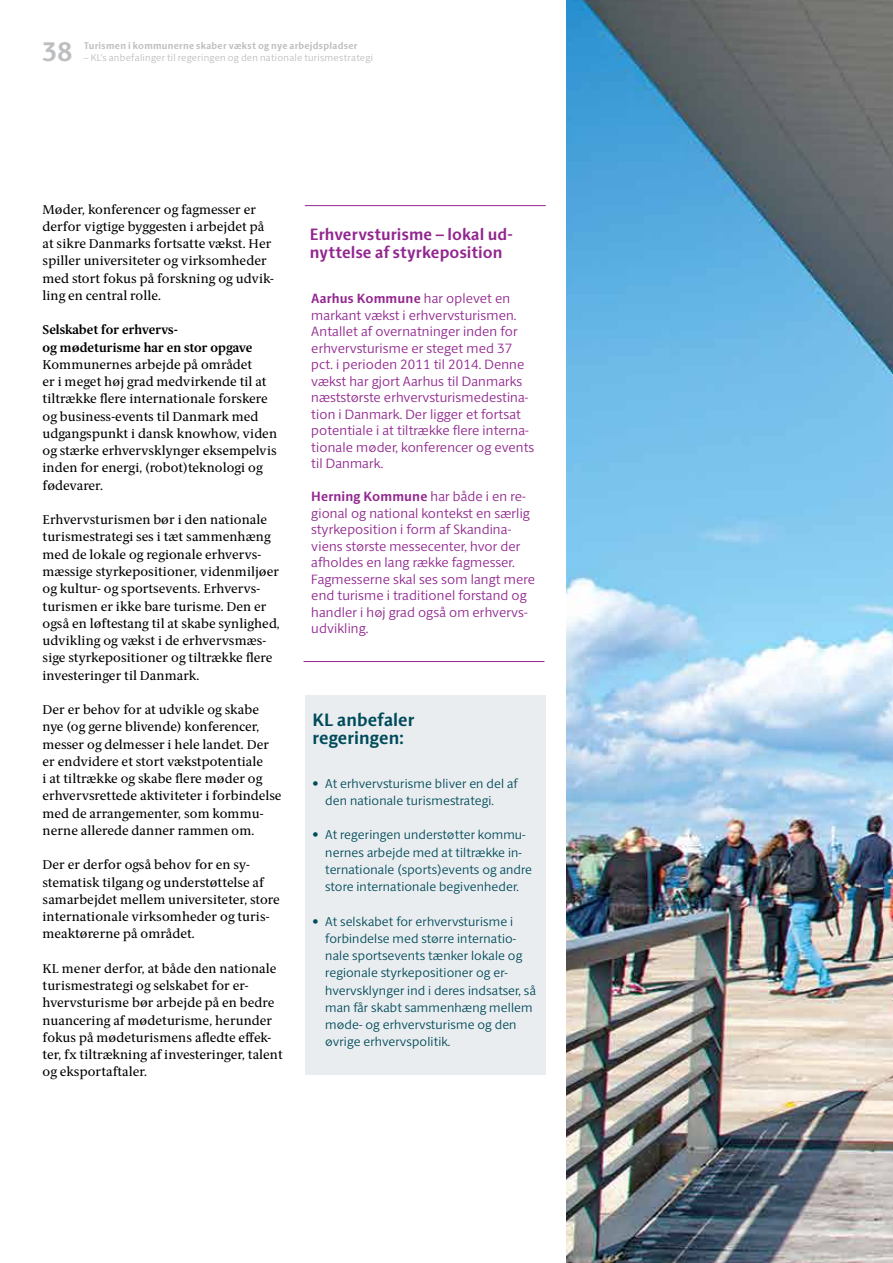
<style>
.page{position:relative;width:893px;height:1263px;background:#fff}
.page>*{position:absolute;margin:0;border:0;box-sizing:border-box;transform-origin:0 0}
.t1{font:700 27px "ID Sans";color:#bcbec0}
.t2{font:700 18px/18px "ID Sans";letter-spacing:.005em;color:#004b5b}
.t3{font:700 16.5px/18px "ID Sans";letter-spacing:.01em;color:#92278f}
.t4{font:300 13.5px/16.5px "ID Sans";letter-spacing:.01em;color:#92278f}
.t5{font:12.75px/17.2px "ID Serif";letter-spacing:.01em;color:#000}
.t6{font:300 12.75px/17.2px "ID Sans";letter-spacing:.01em;color:#004b5b}
.t7{font:700 12.75px/17.2px "ID Serif";letter-spacing:.01em;color:#000}
.t8{font:300 9.75px "ID Sans";letter-spacing:.03em;color:#bcbec0}
.t9{font:700 9.75px "ID Sans";letter-spacing:.025em;color:#bcbec0}
.s1{font-weight:700}
</style>
<div class="page">
<div style="left:305px;top:695px;width:241px;height:379px;background:#eaedef"></div>
<img style="left:567px;top:0;width:326px;height:1263px">
<hr style="left:305px;top:205px;width:241px;height:1px;background:#92278f">
<hr style="left:303px;top:661px;width:241px;height:1px;background:#92278f">
<p class="t9" style="left:84px;top:40px;width:275px">Turismen i kommunerne skaber vækst og nye arbejdspladser</p>
<h1 class="t1" style="left:43px;top:35px;width:31px">38</h1>
<p class="t8" style="left:84px;top:51px;width:291px">– KL’s anbefalinger til regeringen og den nationale turismestrategi</p>
<p class="t5" style="left:43px;top:201px;width:233px">Møder, konferencer og fagmesser er derfor vigtige byggesten i arbejdet på at sikre Danmarks fortsatte vækst. Her spiller universiteter og virksomheder med stort fokus på forskning og udvik&shy;ling en central rolle.</p>
<p class="t7" style="left:43px;top:322px;width:211px">Selskabet for erhvervs-<br>og mødeturisme har en stor opgave</p>
<p class="t5" style="left:43px;top:356px;width:236px">Kommunernes arbejde på området<br>er i meget høj grad medvirkende til at tiltrække flere internationale forskere og business-events til Danmark med udgangspunkt i dansk knowhow, viden og stærke erhvervsklynger eksempelvis inden for energi, (robot)teknologi og fødevarer.</p>
<p class="t5" style="left:43px;top:511px;width:239px">Erhvervsturismen bør i den nationale turismestrategi ses i tæt sammenhæng med de lokale og regionale erhvervs&shy;mæssige styrkepositioner, videnmiljøer og kultur- og sportsevents. Erhvervs&shy;turismen er ikke bare turisme. Den er også en løftestang til at skabe synlighed, udvikling og vækst i de erhvervsmæs&shy;sige styrkepositioner og tiltrække flere investeringer til Danmark.</p>
<p class="t5" style="left:43px;top:701px;width:240px">Der er behov for at udvikle og skabe nye (og gerne blivende) konferencer, messer og delmesser i hele landet. Der er endvidere et stort vækstpotentiale<br>i at tiltrække og skabe flere møder og erhvervsrettede aktiviteter i forbindelse med de arrangementer, som kommu&shy;nerne allerede danner rammen om.</p>
<p class="t5" style="left:43px;top:856px;width:239px">Der er derfor også behov for en sy&shy;stematisk tilgang og understøttelse af samarbejdet mellem universiteter, store internationale virksomheder og turis&shy;meaktørerne på området.</p>
<p class="t5" style="left:43px;top:960px;width:242px">KL mener derfor, at både den nationale turismestrategi og selskabet for er&shy;hvervsturisme bør arbejde på en bedre nuancering af mødeturisme, herunder fokus på mødeturismens afledte effek&shy;ter, fx tiltrækning af investeringer, talent og eksportaftaler.</p>
<p class="t3" style="left:310px;top:226px;width:204px">Erhvervsturisme – lokal ud&shy;nyttelse af styrkeposition</p>
<p class="t4" style="left:311px;top:290px;width:225px"><span class="s1">Aarhus Kommune</span> har oplevet en markant vækst i erhvervsturismen.<br>Antallet af overnatninger inden for erhvervsturisme er steget med 37 pct. i perioden 2011 til 2014. Denne vækst har gjort Aarhus til Danmarks næststørste erhvervsturismedestina&shy;tion i Danmark. Der ligger et fortsat potentiale i at tiltrække flere interna&shy;tionale møder, konferencer og events til Danmark.</p>
<p class="t4" style="left:311px;top:488px;width:225px"><span class="s1">Herning Kommune</span> har både i en re&shy;gional og national kontekst en særlig styrkeposition i form af Skandina&shy;viens største messecenter, hvor der afholdes en lang række fagmesser.<br>Fagmesserne skal ses som langt mere end turisme i traditionel forstand og handler i høj grad også om erhvervs&shy;udvikling.</p>
<h2 class="t2" style="left:313px;top:710px;width:103px">KL anbefaler regeringen:</h2>
<p class="t6" style="left:325px;top:774px;width:195px;text-indent:-13px">• At erhvervsturisme bliver en del af den nationale turismestrategi.</p>
<p class="t6" style="left:325px;top:826px;width:208px;text-indent:-13px">• At regeringen understøtter kommu&shy;nernes arbejde med at tiltrække in&shy;ternationale (sports)events og andre store internationale begivenheder.</p>
<p class="t6" style="left:325px;top:912px;width:212px;text-indent:-13px">• At selskabet for erhvervsturisme i forbindelse med større internatio&shy;nale sportsevents tænker lokale og regionale styrkepositioner og er&shy;hvervsklynger ind i deres indsatser, så man får skabt sammenhæng mellem møde- og erhvervsturisme og den øvrige erhvervspolitik.</p>
</div>
